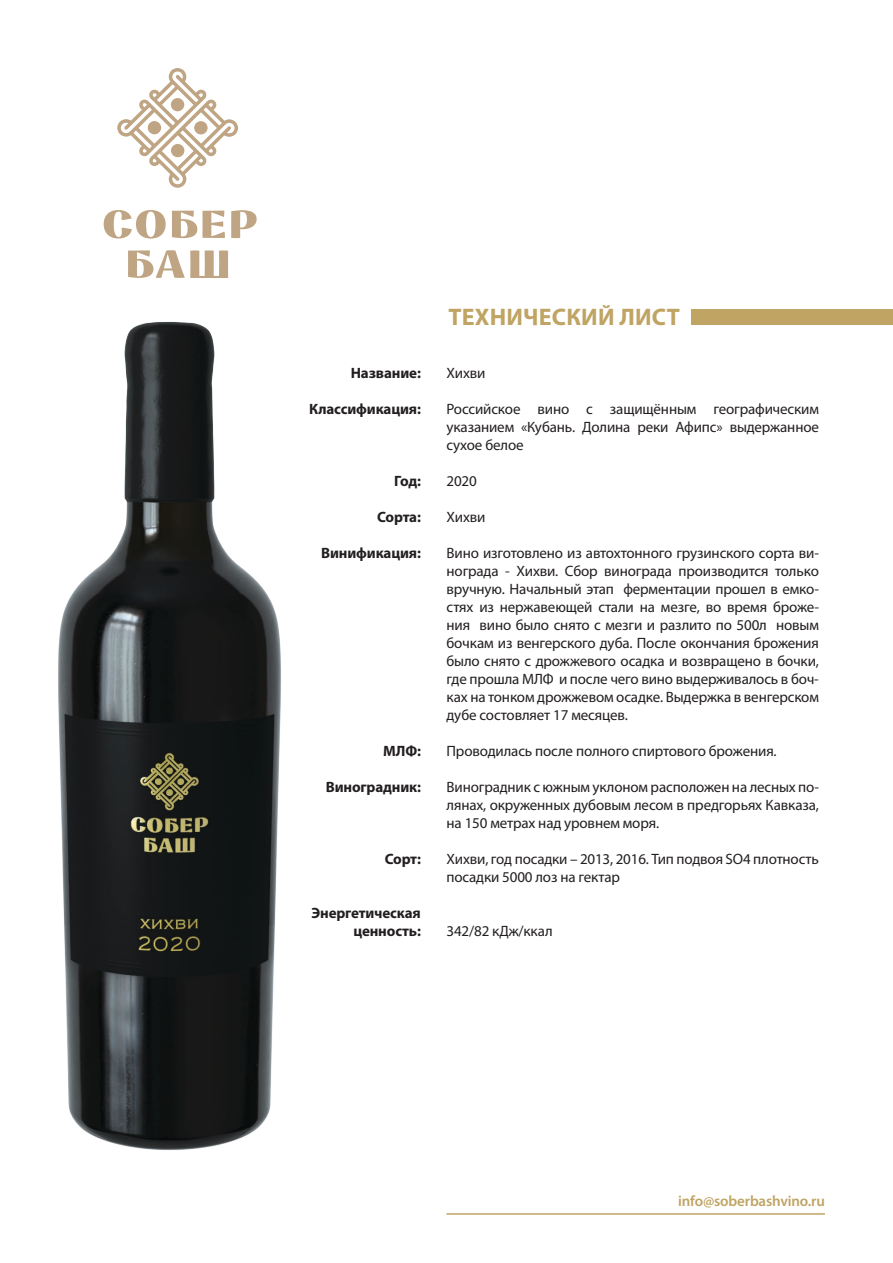
<style>
.page{position:relative;width:893px;height:1263px;background:#fff}
.page>*{position:absolute;margin:0;border:0;box-sizing:border-box;transform-origin:0 0}
.t1{font:700 24px "Myriad Pro";letter-spacing:.01em;color:#bfa463}
.t2{font:15px/18px "Myriad Pro";letter-spacing:-.01em;color:#231f20;text-align:justify}
.t3{font:700 15px/18px "Myriad Pro";letter-spacing:-.01em;color:#231f20;text-align:right}
.t4{font:600 15px "Myriad Pro";letter-spacing:-.01em;color:#bfa463}
</style>
<div class="page">
<hr style="left:446px;top:1213px;width:379px;height:2px;background:#bfa463">
<div style="left:691px;top:309px;width:202px;height:16px;background:#bfa463"></div>
<svg style="left:103px;top:210px;width:63px;height:29px"></svg>
<svg style="left:231px;top:210px;width:26px;height:28px"></svg>
<svg style="left:172px;top:211px;width:53px;height:27px"></svg>
<svg style="left:128px;top:250px;width:100px;height:28px"></svg>
<svg style="left:117px;top:68px;width:121px;height:120px"></svg>
<div style="left:194px;top:121px;width:14px;height:13px;background:#bfa583;border-radius:50%"></div>
<div style="left:171px;top:144px;width:13px;height:13px;background:#bfa583;border-radius:50%"></div>
<div style="left:148px;top:121px;width:13px;height:13px;background:#bfa583;border-radius:50%"></div>
<img style="left:58px;top:321px;width:223px;height:829px">
<h1 class="t1" style="left:448px;top:302px;width:233px">ТЕХНИЧЕСКИЙ ЛИСТ</h1>
<p class="t3" style="left:351px;top:363px;width:72px">Название:</p>
<p class="t2" style="left:447px;top:364px;width:41px">Хихви</p>
<p class="t3" style="left:309px;top:399px;width:113px">Классификация:</p>
<p class="t2" style="left:447px;top:400px;width:374px">Российское вино с защищённым географическим указанием «Кубань. Долина реки Афипс» выдержанное сухое белое</p>
<p class="t3" style="left:394px;top:471px;width:28px">Год:</p>
<p class="t2" style="left:447px;top:472px;width:32px">2020</p>
<p class="t3" style="left:377px;top:507px;width:45px">Сорта:</p>
<p class="t2" style="left:447px;top:508px;width:41px">Хихви</p>
<p class="t3" style="left:321px;top:543px;width:101px">Винификация:</p>
<p class="t2" style="left:447px;top:544px;width:374px">Вино изготовлено из автохтонного грузинского сорта ви&shy;нограда - Хихви. Сбор винограда производится только вручную. Начальный этап ферментации прошел в емко&shy;стях из нержавеющей стали на мезге, во время броже&shy;ния вино было снято с мезги и разлито по 500л новым бочкам из венгерского дуба. После окончания брожения было снято с дрожжевого осадка и возвращено в бочки, где прошла МЛФ и после чего вино выдерживалось в боч&shy;ках на тонком дрожжевом осадке. Выдержка в венгерском дубе состовляет 17 месяцев.</p>
<p class="t3" style="left:383px;top:741px;width:39px">МЛФ:</p>
<p class="t2" style="left:447px;top:742px;width:332px">Проводилась после полного спиртового брожения.</p>
<p class="t3" style="left:326px;top:777px;width:97px">Виноградник:</p>
<p class="t2" style="left:447px;top:778px;width:374px">Виноградник с южным уклоном расположен на лесных по&shy;лянах, окруженных дубовым лесом в предгорьях Кавказа, на 150 метрах над уровнем моря.</p>
<p class="t3" style="left:385px;top:849px;width:38px">Сорт:</p>
<p class="t2" style="left:447px;top:850px;width:374px">Хихви, год посадки – 2013, 2016. Тип подвоя SO4 плотность посадки 5000 лоз на гектар</p>
<p class="t3" style="left:312px;top:903px;width:111px">Энергетическая ценность:</p>
<p class="t2" style="left:447px;top:922px;width:108px">342/82 кДж/ккал</p>
<p class="t4" style="left:678px;top:1191px;width:148px">info@soberbashvino.ru</p>
</div>
